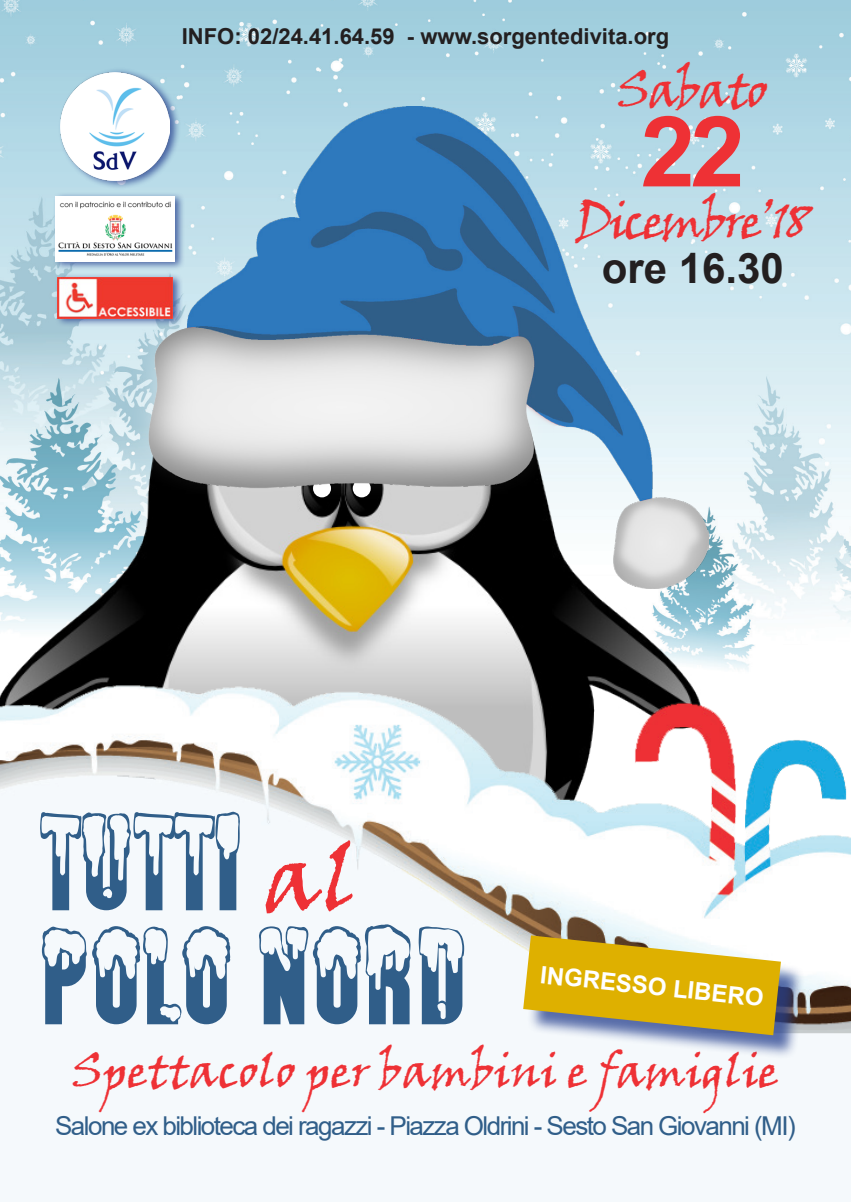
<style>
.page{position:relative;width:851px;height:1202px;background:#fff}
.page>*{position:absolute;margin:0;border:0;box-sizing:border-box;transform-origin:0 0}
.t1{font:126px/114px "Almonte Snow";color:#305e89}
.t2{font:700 98.2px "Arial";color:#ee3135}
.t3{font:49px "Viner Hand ITC";letter-spacing:-.05em;color:#ee3135}
.t4{font:46px "Viner Hand ITC";color:#ee3135}
.t5{font:700 42px "Arial";color:#231f20}
.t6{font:26px "Arial";letter-spacing:-.06em;color:#305e89}
.t7{font:700 24px "Arial";color:#fff}
.t8{font:700 22px "Arial";color:#231f20}
.s1{font-family:"Viner Hand ITC";font-size:92px;color:#ee3135}
</style>
<div class="page">
<img style="left:0;top:0;width:850px;height:671px">
<img style="left:0;top:287px;width:700px;height:388px">
<img style="left:0;top:675px;width:850px;height:359px">
<div style="left:58px;top:68px;width:122px;height:122px;background:#253f8e;opacity:.75"></div>
<img style="left:61px;top:72px;width:108px;height:109px">
<div style="left:527px;top:939px;width:278px;height:121px;background:#253f8e;opacity:.75"></div>
<svg style="left:523px;top:935px;width:257px;height:100px;background:#d3b439"></svg>
<div style="left:55px;top:273px;width:128px;height:54px;background:#253f8e;opacity:.75"></div>
<img style="left:58px;top:277px;width:63px;height:41px">
<div style="left:53px;top:192px;width:132px;height:79px;background:#253f8e;opacity:.75"></div>
<img style="left:55px;top:196px;width:66px;height:66px">
<img style="left:121px;top:106px;width:587px;height:482px">
<p class="t8" style="left:182px;top:20px;width:489px">INFO: 02/24.41.64.59 - www.sorgentedivita.org</p>
<p class="t3" style="left:617px;top:59px;width:152px">Sabato</p>
<p class="t2" style="left:640px;top:83px;width:106px">22</p>
<p class="t3" style="left:575px;top:191px;width:237px">Dicembre’18</p>
<p class="t5" style="left:601px;top:239px;width:184px">ore 16.30</p>
<p class="t1" style="left:40px;top:808px;width:429px">TUTTI <span class="s1">al<br></span>POLO NORD</p>
<p class="t4" style="left:72px;top:1043px;width:708px">Spettacolo per bambini e famiglie</p>
<p class="t7" style="left:542px;top:958px;width:226px;rotate:6deg">INGRESSO LIBERO</p>
<p class="t6" style="left:55px;top:1107px;width:741px">Salone ex biblioteca dei ragazzi - Piazza Oldrini - Sesto San Giovanni (MI)</p>
</div>
